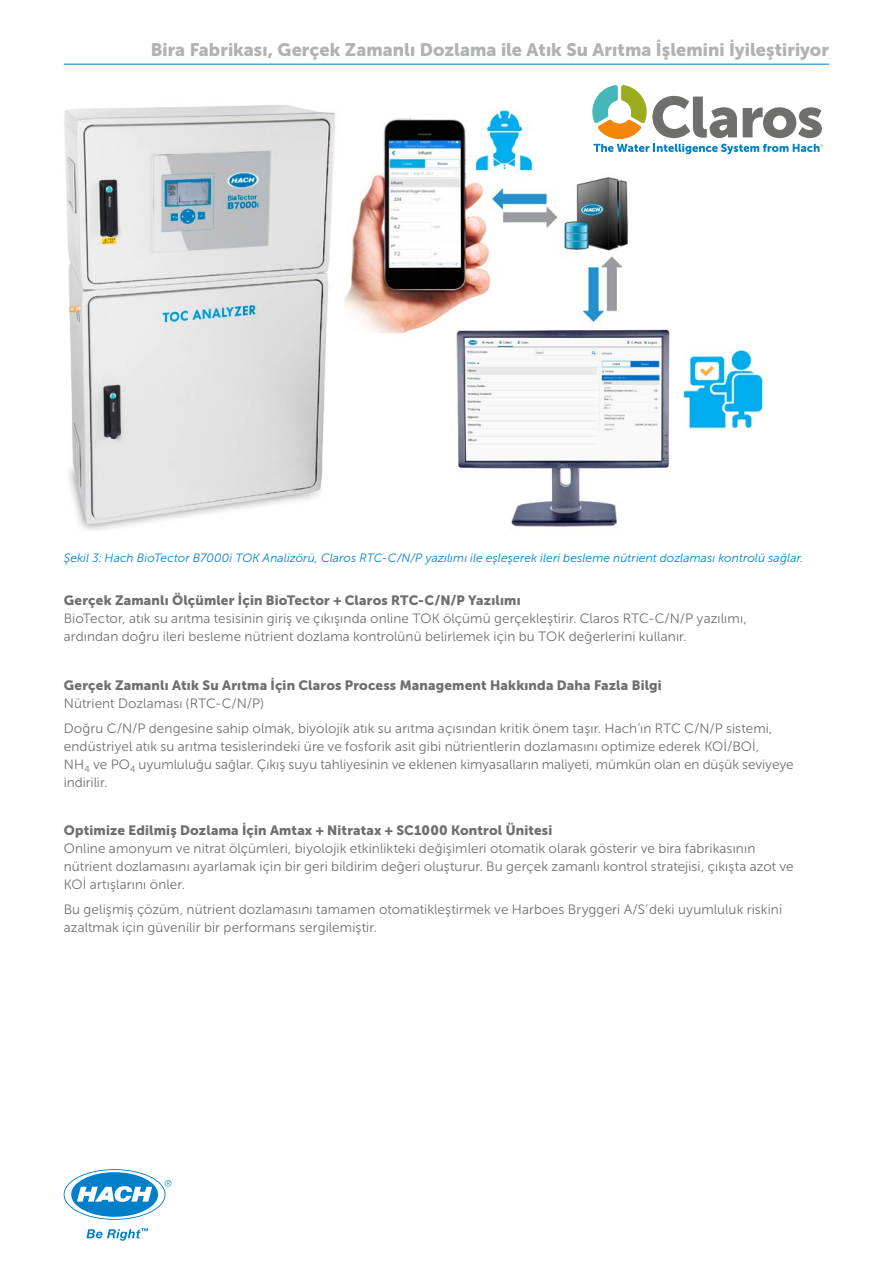
<style>
.page{position:relative;width:893px;height:1263px;background:#fff}
.page>*{position:absolute;margin:0;border:0;box-sizing:border-box;transform-origin:0 0}
.t1{font:18px "Museo Sans Cyrl 900";letter-spacing:.005em;color:#b1b2b3}
.t2{font:13.5px/18px "Museo Sans Cyrl 300";letter-spacing:.01em;color:#6f6f6e}
.t3{font:13.5px "Museo Sans Cyrl 900";letter-spacing:.015em;color:#6f6f6e}
.t4{font:italic 12px "Museo Sans Cyrl 300";letter-spacing:.01em;color:#0080c8}
</style>
<div class="page">
<hr style="left:64px;top:64px;width:765px;height:1px;background:#0080c8">
<img style="left:344px;top:109px;width:419px;height:418px">
<svg style="left:592px;top:85px;width:231px;height:69px"></svg>
<svg style="left:65px;top:1170px;width:106px;height:49px"></svg>
<svg style="left:86px;top:1228px;width:62px;height:13px"></svg>
<img style="left:64px;top:105px;width:272px;height:425px">
<h1 class="t1" style="left:151px;top:39px;width:680px">Bira Fabrikası, Gerçek Zamanlı Dozlama ile Atık Su Arıtma İşlemini İyileştiriyor</h1>
<p class="t4" style="left:64px;top:551px;width:741px">Şekil 3: Hach BioTector B7000i TOK Analizörü, Claros RTC-C/N/P yazılımı ile eşleşerek ileri besleme nütrient dozlaması kontrolü sağlar.</p>
<p class="t3" style="left:64px;top:593px;width:458px">Gerçek Zamanlı Ölçümler İçin BioTector + Claros RTC-C/N/P Yazılımı</p>
<p class="t2" style="left:64px;top:610px;width:685px">BioTector, atık su arıtma tesisinin giriş ve çıkışında online TOK ölçümü gerçekleştirir. Claros RTC-C/N/P yazılımı, ardından doğru ileri besleme nütrient dozlama kontrolünü belirlemek için bu TOK değerlerini kullanır.</p>
<p class="t3" style="left:64px;top:678px;width:599px">Gerçek Zamanlı Atık Su Arıtma İçin Claros Process Management Hakkında Daha Fazla Bilgi</p>
<p class="t2" style="left:64px;top:691px;width:710px;line-height:24.5px">Nütrient Dozlaması (RTC-C/N/P)<br>Doğru C/N/P dengesine sahip olmak, biyolojik atık su arıtma açısından kritik önem taşır. Hach’ın RTC C/N/P sistemi,</p>
<p class="t2" style="left:64px;top:737px;width:731px">endüstriyel atık su arıtma tesislerindeki üre ve fosforik asit gibi nütrientlerin dozlamasını optimize ederek KOİ/BOİ,<br>NH<sub>4</sub> ve PO<sub>4</sub> uyumluluğu sağlar. Çıkış suyu tahliyesinin ve eklenen kimyasalların maliyeti, mümkün olan en düşük seviyeye indirilir.</p>
<p class="t3" style="left:64px;top:823px;width:490px">Optimize Edilmiş Dozlama İçin Amtax + Nitratax + SC1000 Kontrol Ünitesi</p>
<p class="t2" style="left:64px;top:840px;width:731px">Online amonyum ve nitrat ölçümleri, biyolojik etkinlikteki değişimleri otomatik olarak gösterir ve bira fabrikasının nütrient dozlamasını ayarlamak için bir geri bildirim değeri oluşturur. Bu gerçek zamanlı kontrol stratejisi, çıkışta azot ve<br>KOİ artışlarını önler.</p>
<p class="t2" style="left:64px;top:900px;width:720px">Bu gelişmiş çözüm, nütrient dozlamasını tamamen otomatikleştirmek ve Harboes Bryggeri A/S’deki uyumluluk riskini azaltmak için güvenilir bir performans sergilemiştir.</p>
</div>
